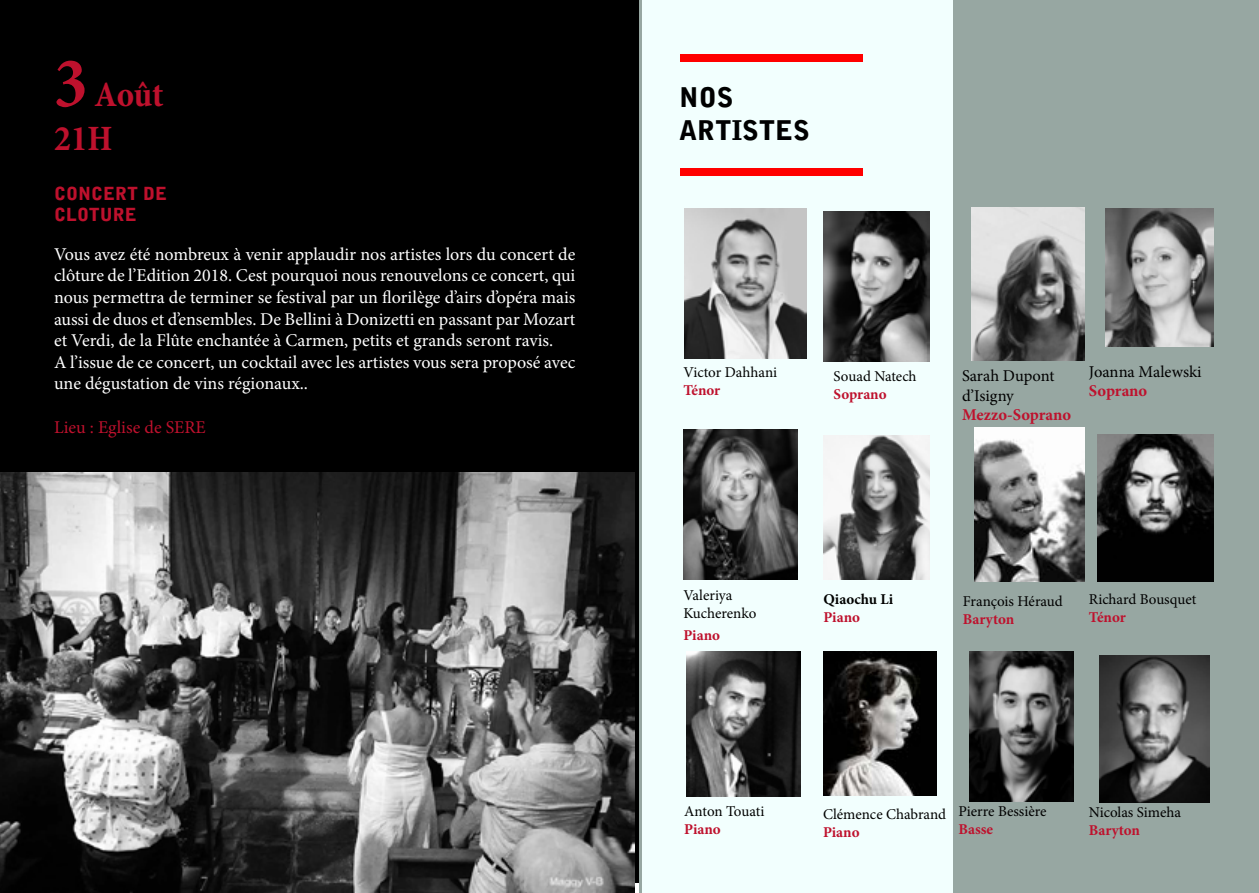
<style>
.page{position:relative;width:1259px;height:893px;background:#fff}
.page>*{position:absolute;margin:0;border:0;box-sizing:border-box;transform-origin:0 0}
.t1{font:700 condensed 36px/43.2px "Minion Pro";letter-spacing:-.005em;color:#be112d}
.t2{font:900 27px/32.4px "Bell Gothic Std";color:#000}
.t3{font:18px/21.6px "Minion Pro";color:#fff}
.t4{font:18px "Minion Pro";color:#be112d}
.t5{font:900 18px/21.6px "Bell Gothic Std";color:#be112d}
.t6{font:16.5px/19.8px "Minion Pro";color:#000}
.t7{font:700 16.5px "Minion Pro";color:#be112d}
.t8{font:15px/18px "Minion Pro";letter-spacing:-.005em;color:#000}
.t9{font:700 15px "Minion Pro";letter-spacing:-.005em;color:#be112d}
.t10{font:700 15px "Minion Pro";color:#000}
.s1{font-size:72px}
</style>
<div class="page">
<div style="left:0;top:0;width:642px;height:882px;background:#000"></div>
<div style="left:639px;top:0;width:620px;height:893px;background:#97a7a2"></div>
<img style="left:0;top:472px;width:634px;height:421px">
<div style="left:642px;top:0;width:310px;height:893px;background:#f2fffe"></div>
<div style="left:680px;top:168px;width:182px;height:7px;background:#f00"></div>
<div style="left:680px;top:54px;width:182px;height:8px;background:#f00"></div>
<img style="left:683px;top:429px;width:114px;height:151px">
<img style="left:969px;top:651px;width:105px;height:150px">
<img style="left:823px;top:212px;width:107px;height:149px">
<img style="left:684px;top:209px;width:123px;height:149px">
<img style="left:974px;top:428px;width:110px;height:154px">
<img style="left:1106px;top:209px;width:107px;height:138px">
<img style="left:1099px;top:655px;width:111px;height:148px">
<img style="left:1097px;top:434px;width:116px;height:148px">
<img style="left:824px;top:651px;width:112px;height:145px">
<img style="left:971px;top:207px;width:113px;height:153px">
<img style="left:686px;top:652px;width:114px;height:144px">
<img style="left:823px;top:436px;width:107px;height:144px">
<h1 class="t1" style="left:54px;top:73px;width:111px"><span class="s1">3</span> Août<br>21H</h1>
<p class="t5" style="left:54px;top:182px;width:114px">CONCERT DE<br>CLOTURE</p>
<p class="t3" style="left:54px;top:243px;width:523px">Vous avez été nombreux à venir applaudir nos artistes lors du concert de clôture de l’Edition 2018. Cest pourquoi nous renouvelons ce concert, qui nous permettra de terminer se festival par un florilège d’airs d’opéra mais aussi de duos et d’ensembles. De Bellini à Donizetti en passant par Mozart et Verdi, de la Flûte enchantée à Carmen, petits et grands seront ravis.<br>A l’issue de ce concert, un cocktail avec les artistes vous sera proposé avec une dégustation de vins régionaux..</p>
<p class="t4" style="left:54px;top:415px;width:153px">Lieu : Eglise de SERE</p>
<h2 class="t2" style="left:679px;top:82px;width:132px">NOS<br>ARTISTES</h2>
<p class="t8" style="left:683px;top:363px;width:95px">Victor Dahhani</p>
<p class="t9" style="left:683px;top:379px;width:38px">Ténor</p>
<p class="t8" style="left:833px;top:367px;width:84px">Souad Natech</p>
<p class="t9" style="left:833px;top:383px;width:55px">Soprano</p>
<p class="t6" style="left:962px;top:366px;width:94px">Sarah Dupont d’Isigny</p>
<p class="t7" style="left:962px;top:404px;width:111px">Mezzo-Soprano</p>
<p class="t6" style="left:1089px;top:362px;width:114px">Joanna Malewski</p>
<p class="t7" style="left:1089px;top:380px;width:60px">Soprano</p>
<p class="t8" style="left:683px;top:586px;width:74px">Valeriya<br>Kucherenko</p>
<p class="t9" style="left:683px;top:624px;width:38px">Piano</p>
<p class="t10" style="left:823px;top:589px;width:71px">Qiaochu Li</p>
<p class="t9" style="left:823px;top:607px;width:38px">Piano</p>
<p class="t8" style="left:963px;top:592px;width:101px">François Héraud</p>
<p class="t9" style="left:963px;top:608px;width:53px">Baryton</p>
<p class="t8" style="left:1089px;top:591px;width:109px">Richard Bousquet</p>
<p class="t9" style="left:1089px;top:607px;width:38px">Ténor</p>
<p class="t8" style="left:684px;top:803px;width:82px">Anton Touati</p>
<p class="t9" style="left:684px;top:819px;width:38px">Piano</p>
<p class="t8" style="left:823px;top:805px;width:125px">Clémence Chabrand</p>
<p class="t9" style="left:823px;top:821px;width:38px">Piano</p>
<p class="t8" style="left:958px;top:803px;width:90px">Pierre Bessière</p>
<p class="t9" style="left:958px;top:819px;width:36px">Basse</p>
<p class="t8" style="left:1089px;top:803px;width:94px">Nicolas Simeha</p>
<p class="t9" style="left:1089px;top:819px;width:53px">Baryton</p>
</div>
